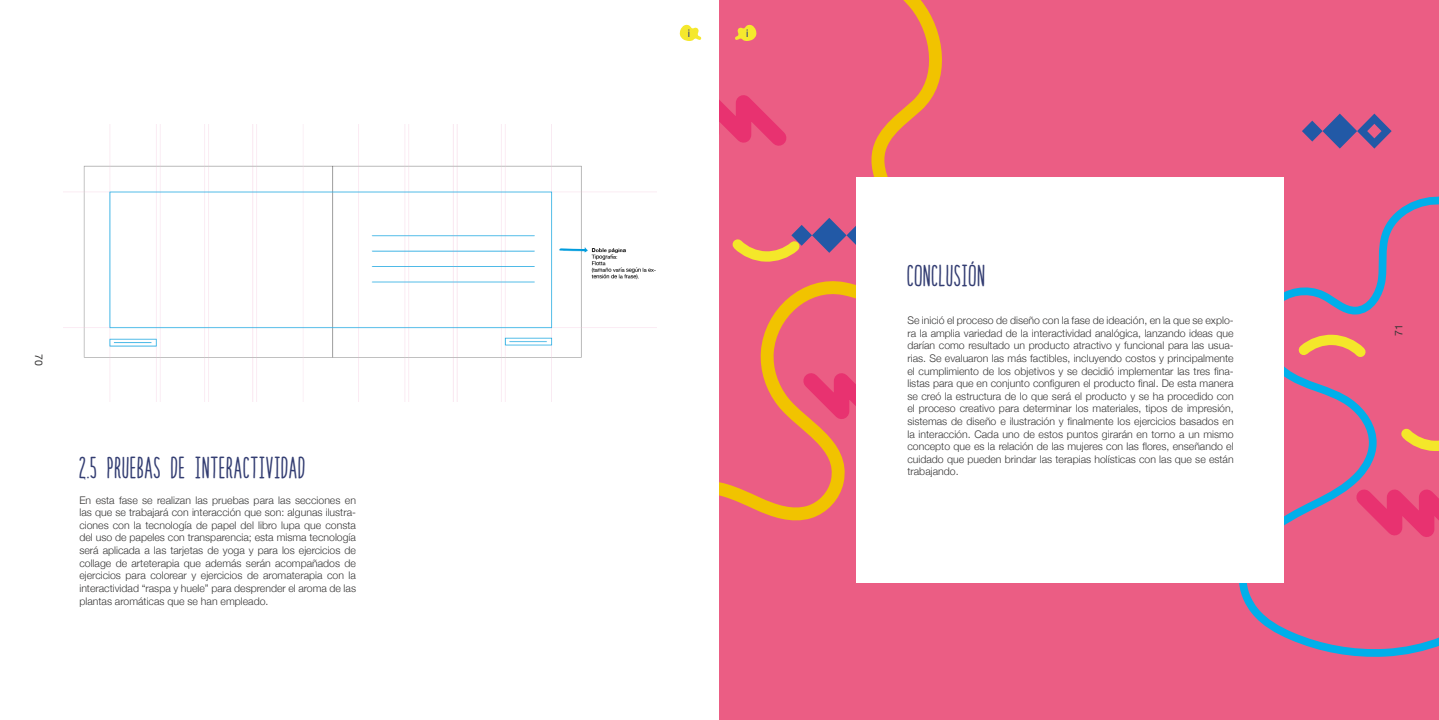
<style>
.page{position:relative;width:1439px;height:720px;background:#fff}
.page>*{position:absolute;margin:0;border:0;box-sizing:border-box;transform-origin:0 0}
.t1{font:28.88px "Draw Your Brand Bold";letter-spacing:.03em;color:#333d72}
.t2{font:300 10.5px/12.6px "Helvetica Neue";color:#373636;text-align:justify}
.t3{font:10.5px "Helvetica Neue";color:#373636}
.t4{font:10.5px "Helvetica Neue";color:#283583}
</style>
<div class="page">
<div style="left:719px;top:0;width:720px;height:719px;background:#eb5d84"></div>
<svg style="left:1283px;top:113px;width:109px;height:83px"></svg>
<svg style="left:1236px;top:196px;width:203px;height:461px"></svg>
<svg style="left:719px;top:0;width:223px;height:497px"></svg>
<svg style="left:723px;top:230px;width:716px;height:314px"></svg>
<div style="left:856px;top:177px;width:427px;height:405px;background:#fff"></div>
<img style="left:63px;top:125px;width:593px;height:276px">
<svg style="left:679px;top:24px;width:22px;height:17px"></svg>
<svg style="left:735px;top:24px;width:21px;height:17px"></svg>
<p class="t4" style="left:688px;top:26px;width:4px">i</p>
<p class="t3" style="left:46px;top:354px;width:13px;rotate:90deg">70</p>
<h1 class="t1" style="left:907px;top:261px;width:79px">CONCLUSIÓN</h1>
<p class="t2" style="left:907px;top:313px;width:328px">Se inició el proceso de diseño con la fase de ideación, en la que se explo&shy;ra la amplia variedad de la interactividad analógica, lanzando ideas que darían como resultado un producto atractivo y funcional para las usua&shy;rias. Se evaluaron las más factibles, incluyendo costos y principalmente el cumplimiento de los objetivos y se decidió implementar las tres fina&shy;listas para que en conjunto configuren el producto final. De esta manera se creó la estructura de lo que será el producto y se ha procedido con el proceso creativo para determinar los materiales, tipos de impresión, sistemas de diseño e ilustración y finalmente los ejercicios basados en la interacción. Cada uno de estos puntos girarán en torno a un mismo concepto que es la relación de las mujeres con las flores, enseñando el cuidado que pueden brindar las terapias holísticas con las que se están</p>
<h1 class="t1" style="left:79px;top:453px;width:228px">2.5 PRUEBAS DE INTERACTIVIDAD</h1>
<p class="t2" style="left:907px;top:464px;width:53px">trabajando.</p>
<p class="t2" style="left:79px;top:492px;width:278px">En esta fase se realizan las pruebas para las secciones en las que se trabajará con interacción que son: algunas ilustra&shy;ciones con la tecnología de papel del libro lupa que consta del uso de papeles con transparencia; esta misma tecnología será aplicada a las tarjetas de yoga y para los ejercicios de collage de arteterapia que además serán acompañados de ejercicios para colorear y ejercicios de aromaterapia con la interactividad “raspa y huele” para desprender el aroma de las plantas aromáticas que se han empleado.</p>
<p class="t3" style="left:1391px;top:336px;width:13px;rotate:-90deg">71</p>
</div>
